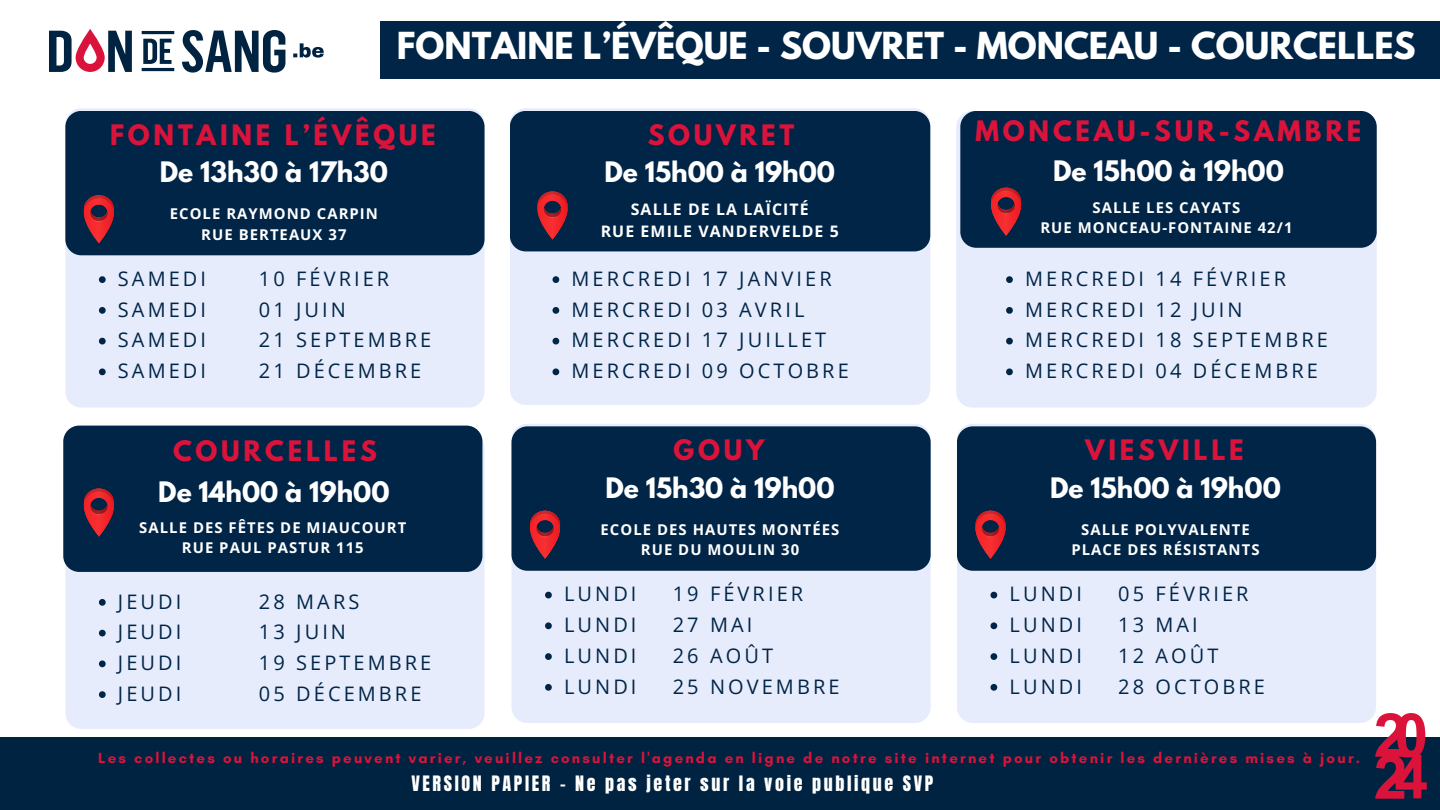
<style>
.page{position:relative;width:1440px;height:810px;background:#fff}
.page>*{position:absolute;margin:0;border:0;box-sizing:border-box;transform-origin:0 0}
.t1{font:700 33px "League Spartan";color:#fff}
.t2{font:700 25px "League Spartan";color:#fff}
.t3{font:700 25px "League Spartan";letter-spacing:.15em;color:#db133b}
.t4{font:20px "Open Sans";letter-spacing:.155em;color:#002547}
.t5{font:18.1px "Anton";letter-spacing:.145em;color:#fff}
.t6{font:700 15.9px "Open Sans";letter-spacing:.07em;color:#fff}
.t7{font:700 15px "Glacial Indifference";letter-spacing:.145em;color:#db133b}
.t8{font:700 14.9px "Open Sans";letter-spacing:.07em;color:#fff}
</style>
<div class="page">
<div style="left:65px;top:432px;width:420px;height:297px;background:#e7ecfd;border-radius:16px"></div>
<div style="left:63px;top:426px;width:419px;height:146px;background:#002547;border-radius:16px"></div>
<div style="left:510px;top:108px;width:420px;height:297px;background:#e7ecfd;border-radius:16px"></div>
<div style="left:510px;top:111px;width:420px;height:140px;background:#002547;border-radius:16px"></div>
<div style="left:956px;top:111px;width:421px;height:297px;background:#e7ecfd;border-radius:16px"></div>
<div style="left:960px;top:111px;width:417px;height:137px;background:#002547;border-radius:16px"></div>
<svg style="left:49px;top:29px;width:83px;height:43px"></svg>
<svg style="left:182px;top:30px;width:103px;height:43px"></svg>
<svg style="left:293px;top:43px;width:31px;height:15px"></svg>
<svg style="left:143px;top:39px;width:29px;height:25px"></svg>
<hr style="left:143px;top:68px;width:30px;height:3px;background:#002342">
<hr style="left:143px;top:31px;width:30px;height:3px;background:#002342">
<svg style="left:538px;top:191px;width:30px;height:48px"></svg>
<svg style="left:991px;top:188px;width:30px;height:48px"></svg>
<svg style="left:84px;top:488px;width:30px;height:49px"></svg>
<div style="left:65px;top:108px;width:420px;height:300px;background:#e7ecfd;border-radius:16px"></div>
<div style="left:65px;top:111px;width:420px;height:144px;background:#002547;border-radius:16px"></div>
<svg style="left:84px;top:195px;width:30px;height:48px"></svg>
<svg style="left:99px;top:276px;width:7px;height:7px"></svg>
<svg style="left:99px;top:307px;width:7px;height:7px"></svg>
<svg style="left:99px;top:338px;width:7px;height:6px"></svg>
<svg style="left:99px;top:368px;width:7px;height:7px"></svg>
<div style="left:381px;top:22px;width:1059px;height:57px;background:#002547"></div>
<svg style="left:553px;top:276px;width:6px;height:7px"></svg>
<svg style="left:553px;top:307px;width:6px;height:7px"></svg>
<svg style="left:553px;top:338px;width:6px;height:6px"></svg>
<svg style="left:553px;top:368px;width:6px;height:7px"></svg>
<svg style="left:1006px;top:276px;width:7px;height:7px"></svg>
<svg style="left:1006px;top:307px;width:7px;height:7px"></svg>
<svg style="left:1006px;top:338px;width:7px;height:6px"></svg>
<svg style="left:1006px;top:368px;width:7px;height:7px"></svg>
<svg style="left:99px;top:599px;width:7px;height:7px"></svg>
<svg style="left:99px;top:630px;width:7px;height:6px"></svg>
<svg style="left:99px;top:660px;width:7px;height:7px"></svg>
<svg style="left:99px;top:691px;width:7px;height:7px"></svg>
<div style="left:0;top:737px;width:1440px;height:73px;background:#002341"></div>
<svg style="left:1375px;top:713px;width:52px;height:85px"></svg>
<div style="left:511px;top:424px;width:420px;height:299px;background:#e7ecfd;border-radius:16px"></div>
<div style="left:511px;top:426px;width:420px;height:145px;background:#002547;border-radius:16px"></div>
<svg style="left:530px;top:511px;width:30px;height:48px"></svg>
<svg style="left:545px;top:592px;width:7px;height:6px"></svg>
<svg style="left:545px;top:622px;width:7px;height:7px"></svg>
<svg style="left:545px;top:653px;width:7px;height:7px"></svg>
<svg style="left:545px;top:684px;width:7px;height:7px"></svg>
<div style="left:957px;top:424px;width:419px;height:299px;background:#e7ecfd;border-radius:16px"></div>
<div style="left:957px;top:426px;width:419px;height:145px;background:#002547;border-radius:16px"></div>
<svg style="left:976px;top:511px;width:30px;height:48px"></svg>
<svg style="left:991px;top:592px;width:6px;height:6px"></svg>
<svg style="left:991px;top:622px;width:6px;height:7px"></svg>
<svg style="left:991px;top:653px;width:6px;height:7px"></svg>
<svg style="left:991px;top:684px;width:6px;height:7px"></svg>
<p class="t1" style="left:397px;top:29px;width:1020px">FONTAINE L’ÉVÊQUE - SOUVRET - MONCEAU - COURCELLES</p>
<p class="t3" style="left:110px;top:122px;width:327px">FONTAINE L’ÉVÊQUE</p>
<p class="t2" style="left:160px;top:160px;width:230px">De 13h30 à 17h30</p>
<p class="t8" style="left:170px;top:203px;width:210px">ECOLE RAYMOND CARPIN</p>
<p class="t8" style="left:201px;top:224px;width:147px">RUE BERTEAUX 37</p>
<p class="t4" style="left:118px;top:265px;width:90px">SAMEDI</p>
<p class="t4" style="left:259px;top:265px;width:132px">10 FÉVRIER</p>
<p class="t4" style="left:118px;top:295px;width:90px">SAMEDI</p>
<p class="t4" style="left:259px;top:295px;width:89px">01 JUIN</p>
<p class="t4" style="left:118px;top:326px;width:90px">SAMEDI</p>
<p class="t4" style="left:259px;top:326px;width:174px">21 SEPTEMBRE</p>
<p class="t4" style="left:118px;top:357px;width:90px">SAMEDI</p>
<p class="t4" style="left:259px;top:357px;width:164px">21 DÉCEMBRE</p>
<p class="t3" style="left:173px;top:438px;width:205px">COURCELLES</p>
<p class="t2" style="left:158px;top:480px;width:233px">De 14h00 à 19h00</p>
<p class="t8" style="left:139px;top:517px;width:269px">SALLE DES FÊTES DE MIAUCOURT</p>
<p class="t8" style="left:182px;top:537px;width:183px">RUE PAUL PASTUR 115</p>
<p class="t4" style="left:118px;top:587px;width:65px">JEUDI</p>
<p class="t4" style="left:259px;top:587px;width:102px">28 MARS</p>
<p class="t4" style="left:118px;top:618px;width:65px">JEUDI</p>
<p class="t4" style="left:259px;top:618px;width:89px">13 JUIN</p>
<p class="t4" style="left:118px;top:649px;width:65px">JEUDI</p>
<p class="t4" style="left:259px;top:649px;width:174px">19 SEPTEMBRE</p>
<p class="t4" style="left:118px;top:680px;width:65px">JEUDI</p>
<p class="t4" style="left:259px;top:680px;width:164px">05 DÉCEMBRE</p>
<p class="t3" style="left:648px;top:122px;width:148px">SOUVRET</p>
<p class="t3" style="left:976px;top:118px;width:387px">MONCEAU-SUR-SAMBRE</p>
<p class="t2" style="left:604px;top:160px;width:232px">De 15h00 à 19h00</p>
<p class="t2" style="left:1053px;top:158px;width:232px">De 15h00 à 19h00</p>
<p class="t6" style="left:631px;top:198px;width:180px">SALLE DE LA LAÏCITÉ</p>
<p class="t6" style="left:601px;top:220px;width:240px">RUE EMILE VANDERVELDE 5</p>
<p class="t8" style="left:1093px;top:197px;width:149px">SALLE LES CAYATS</p>
<p class="t8" style="left:1040px;top:217px;width:254px">RUE MONCEAU-FONTAINE 42/1</p>
<p class="t4" style="left:572px;top:265px;width:262px">MERCREDI 17 JANVIER</p>
<p class="t4" style="left:572px;top:295px;width:234px">MERCREDI 03 AVRIL</p>
<p class="t4" style="left:572px;top:326px;width:256px">MERCREDI 17 JUILLET</p>
<p class="t4" style="left:572px;top:357px;width:279px">MERCREDI 09 OCTOBRE</p>
<p class="t4" style="left:1025px;top:265px;width:262px">MERCREDI 14 FÉVRIER</p>
<p class="t4" style="left:1025px;top:295px;width:219px">MERCREDI 12 JUIN</p>
<p class="t4" style="left:1025px;top:326px;width:304px">MERCREDI 18 SEPTEMBRE</p>
<p class="t4" style="left:1025px;top:357px;width:294px">MERCREDI 04 DÉCEMBRE</p>
<p class="t3" style="left:674px;top:438px;width:92px">GOUY</p>
<p class="t2" style="left:605px;top:475px;width:231px">De 15h30 à 19h00</p>
<p class="t3" style="left:1085px;top:438px;width:160px">VIESVILLE</p>
<p class="t2" style="left:1050px;top:475px;width:232px">De 15h00 à 19h00</p>
<p class="t8" style="left:601px;top:519px;width:240px">ECOLE DES HAUTES MONTÉES</p>
<p class="t8" style="left:641px;top:539px;width:160px">RUE DU MOULIN 30</p>
<p class="t8" style="left:1081px;top:519px;width:170px">SALLE POLYVALENTE</p>
<p class="t8" style="left:1071px;top:539px;width:190px">PLACE DES RÉSISTANTS</p>
<p class="t4" style="left:564px;top:580px;width:74px">LUNDI</p>
<p class="t4" style="left:673px;top:580px;width:132px">19 FÉVRIER</p>
<p class="t4" style="left:564px;top:611px;width:74px">LUNDI</p>
<p class="t4" style="left:673px;top:611px;width:81px">27 MAI</p>
<p class="t4" style="left:564px;top:642px;width:74px">LUNDI</p>
<p class="t4" style="left:673px;top:642px;width:102px">26 AOÛT</p>
<p class="t4" style="left:564px;top:672px;width:74px">LUNDI</p>
<p class="t4" style="left:673px;top:672px;width:168px">25 NOVEMBRE</p>
<p class="t4" style="left:1010px;top:580px;width:74px">LUNDI</p>
<p class="t4" style="left:1118px;top:580px;width:132px">05 FÉVRIER</p>
<p class="t4" style="left:1010px;top:611px;width:74px">LUNDI</p>
<p class="t4" style="left:1118px;top:611px;width:81px">13 MAI</p>
<p class="t4" style="left:1010px;top:642px;width:74px">LUNDI</p>
<p class="t4" style="left:1118px;top:642px;width:102px">12 AOÛT</p>
<p class="t4" style="left:1010px;top:672px;width:74px">LUNDI</p>
<p class="t4" style="left:1118px;top:672px;width:148px">28 OCTOBRE</p>
<p class="t7" style="left:98px;top:748px;width:1263px">Les collectes ou horaires peuvent varier, veuillez consulter l'agenda en ligne de notre site internet pour obtenir les dernières mises à jour.</p>
<p class="t5" style="left:411px;top:771px;width:524px">VERSION PAPIER - Ne pas jeter sur la voie publique SVP</p>
</div>
